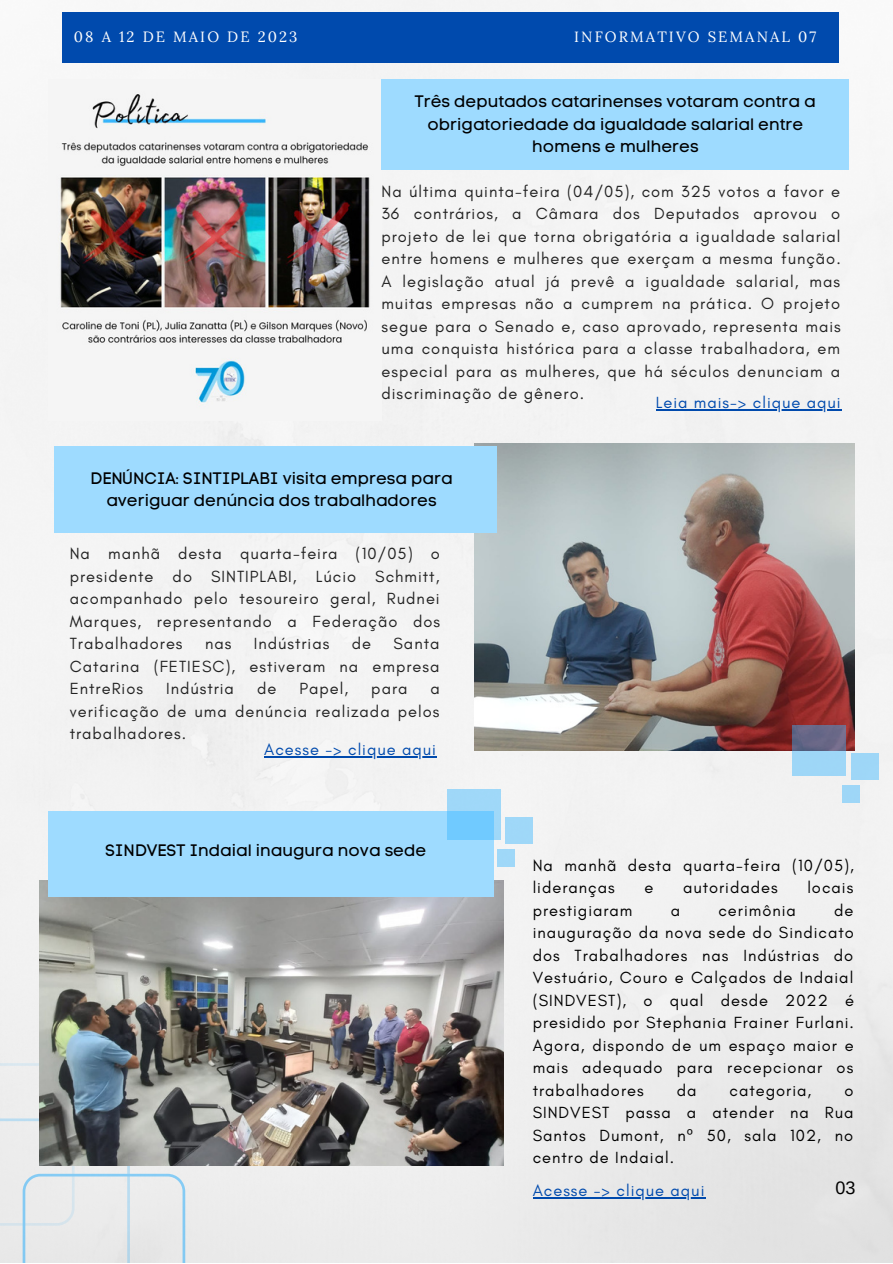
<style>
.page{position:relative;width:893px;height:1264px;background:#fff}
.page>*{position:absolute;margin:0;border:0;box-sizing:border-box;transform-origin:0 0}
.t1{font:18px "Arimo";color:#000}
.t2{font:16.5px/22.5px "Glacial Indifference";letter-spacing:.06em;color:#222;text-align:justify}
.t3{font:16.5px/22.5px "Glacial Indifference";letter-spacing:.06em;color:#000;text-align:justify}
.t4{font:16.5px/22.5px "Code Pro Normal LC";color:#000;text-align:center}
.t5{font:16.5px "Glacial Indifference";letter-spacing:.06em;color:#004aad}
.t6{font:14.85px "Lora";letter-spacing:.14em;color:#fff}
.s1{font-family:"Noto Sans"}
</style>
<div class="page">
<img style="left:0;top:0;width:892px;height:1262px">
<img style="left:474px;top:443px;width:380px;height:307px">
<svg style="left:0;top:1063px;width:185px;height:199px;background:#e4e8ea"></svg>
<img style="left:39px;top:880px;width:464px;height:285px">
<div style="left:55px;top:446px;width:442px;height:86px;background:#9edbff"></div>
<div style="left:62px;top:12px;width:776px;height:51px;background:#004aad"></div>
<div style="left:48px;top:811px;width:445px;height:85px;background:#9edbff"></div>
<svg style="left:447px;top:789px;width:53px;height:51px;background:#87d0fb"></svg>
<div style="left:505px;top:817px;width:27px;height:26px;background:#9fd8f8"></div>
<div style="left:496px;top:849px;width:18px;height:17px;background:#9fd8f8"></div>
<svg style="left:792px;top:725px;width:53px;height:50px;background:#819cbc"></svg>
<div style="left:851px;top:753px;width:27px;height:26px;background:#9ed7f7"></div>
<div style="left:842px;top:785px;width:18px;height:17px;background:#9ed6f7"></div>
<hr style="left:264px;top:756px;width:173px;height:1px;background:#004aad">
<hr style="left:532px;top:1197px;width:173px;height:1px;background:#004aad">
<img style="left:48px;top:80px;width:333px;height:340px">
<div style="left:381px;top:80px;width:468px;height:89px;background:#9edbff"></div>
<hr style="left:655px;top:409px;width:186px;height:1px;background:#004aad">
<p class="t6" style="left:74px;top:27px;width:225px">08 A 12 DE MAIO DE 2023</p>
<p class="t6" style="left:574px;top:27px;width:243px">INFORMATIVO SEMANAL 07</p>
<p class="t4" style="left:415px;top:90px;width:402px">Três deputados catarinenses votaram contra a obrigatoriedade da igualdade salarial entre homens e mulheres</p>
<p class="t2" style="left:381px;top:180px;width:461px">Na última quinta-feira (04/05), com 325 votos a favor e 36 contrários, a Câmara dos Deputados aprovou o projeto de lei que torna obrigatória a igualdade salarial entre homens e mulheres que exerçam a mesma função.<br>A legislação atual já prevê a igualdade salarial, mas muitas empresas não a cumprem na prática. O projeto segue para o Senado e, caso aprovado, representa mais uma conquista histórica para a classe trabalhadora, em especial para as mulheres, que há séculos denunciam a discriminação de gênero.</p>
<p class="t5" style="left:655px;top:392px;width:186px">Leia mais-&gt; clique aqui</p>
<p class="t4" style="left:90px;top:466px;width:363px">DENÚNCIA: SINTIPLABI visita empresa para averiguar denúncia dos trabalhadores</p>
<p class="t2" style="left:70px;top:542px;width:372px">Na manhã desta quarta-feira (10/05) o presidente do SINTIPLABI, Lúcio Schmitt, acompanhado pelo tesoureiro geral, Rudnei Marques, representando a Federação dos Trabalhadores</p>
<p class="t2" style="left:205px;top:632px;width:28px">nas</p>
<p class="t2" style="left:254px;top:632px;width:77px">Indústrias</p>
<p class="t2" style="left:352px;top:632px;width:21px">de</p>
<p class="t2" style="left:70px;top:632px;width:371px;text-indent:324px">Santa Catarina (FETIESC), estiveram na empresa EntreRios</p>
<p class="t2" style="left:166px;top:677px;width:69px">Indústria</p>
<p class="t2" style="left:257px;top:677px;width:21px">de</p>
<p class="t2" style="left:299px;top:677px;width:50px">Papel,</p>
<p class="t2" style="left:371px;top:677px;width:38px">para</p>
<p class="t2" style="left:70px;top:677px;width:372px;text-indent:361px">a verificação de uma denúncia realizada pelos trabalhadores.</p>
<p class="t5" style="left:264px;top:739px;width:173px">Acesse -&gt; clique aqui</p>
<p class="t4" style="left:105px;top:839px;width:323px">SINDVEST Indaial inaugura nova sede</p>
<p class="t3" style="left:532px;top:853px;width:323px">Na manhã desta quarta-feira (10/05), lideranças</p>
<p class="t3" style="left:644px;top:876px;width:10px">e</p>
<p class="t3" style="left:683px;top:876px;width:96px">autoridades</p>
<p class="t3" style="left:807px;top:876px;width:47px">locais</p>
<p class="t3" style="left:532px;top:898px;width:323px;text-indent:301px">de inauguração da nova sede do Sindicato dos Trabalhadores nas Indústrias do Vestuário, Couro e Calçados de Indaial (SINDVEST), o qual desde 2022 é presidido por Stephania Frainer Furlani.<br>Agora, dispondo de um espaço maior e mais adequado para recepcionar os trabalhadores</p>
<p class="t3" style="left:532px;top:898px;width:101px">prestigiaram</p>
<p class="t3" style="left:670px;top:898px;width:11px">a</p>
<p class="t3" style="left:718px;top:898px;width:79px">cerimônia</p>
<p class="t3" style="left:676px;top:1078px;width:21px">da</p>
<p class="t3" style="left:729px;top:1078px;width:83px">categoria,</p>
<p class="t3" style="left:532px;top:1078px;width:322px;text-indent:311px">o SINDVEST passa a atender na Rua Santos Dumont, n<span class="s1">º</span> 50, sala 102, no centro de Indaial.</p>
<p class="t5" style="left:532px;top:1180px;width:173px">Acesse -&gt; clique aqui</p>
<p class="t1" style="left:835px;top:1177px;width:21px">03</p>
</div>
